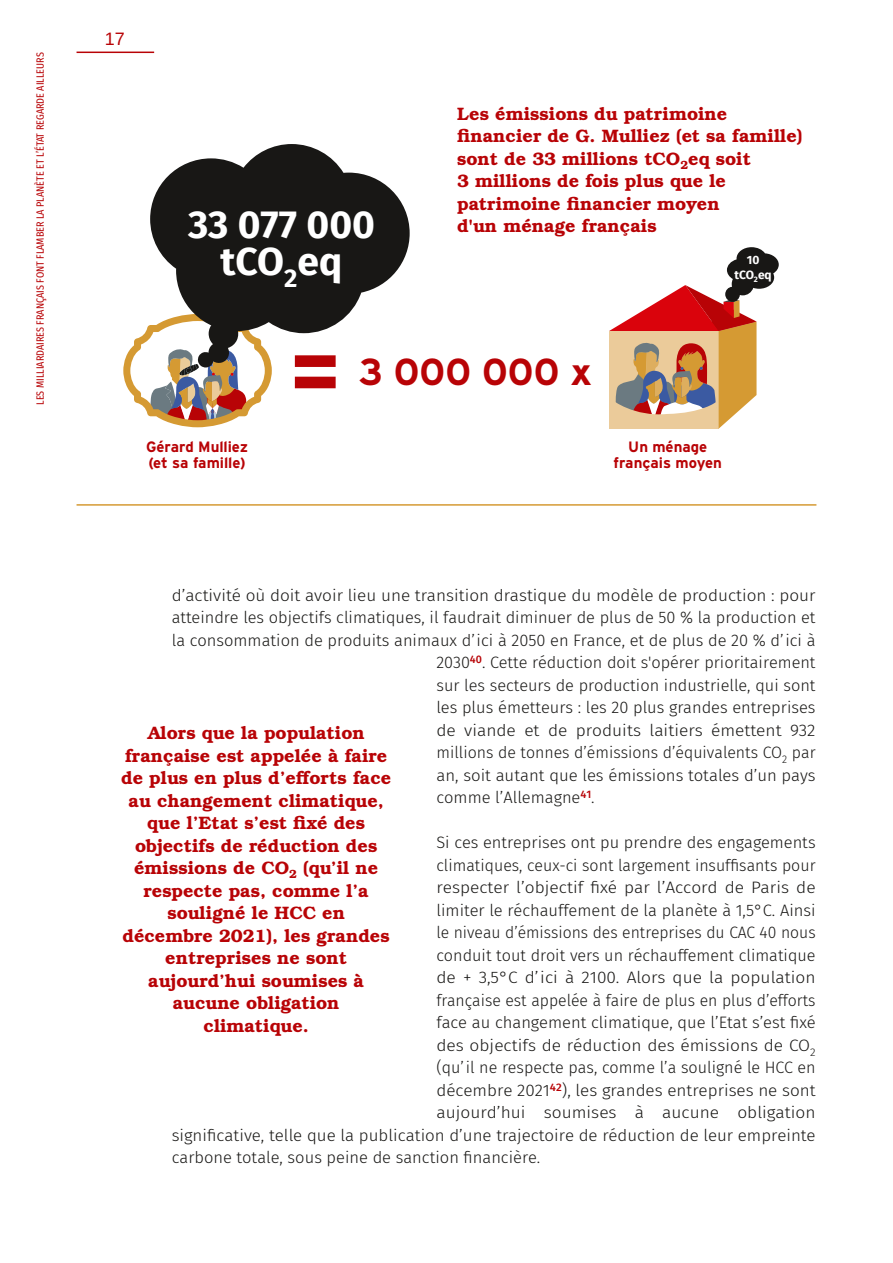
<style>
.page{position:relative;width:893px;height:1263px;background:#fff}
.page>*{position:absolute;margin:0;border:0;box-sizing:border-box;transform-origin:0 0}
.t1{font:700 90px "Interstate";color:#b80306}
.t2{font:700 39px "Fira Sans";color:#fff}
.t3{font:700 37.5px "Interstate";color:#b80306}
.t4{font:600 18px/22.5px "URW Bookman";color:#b80306;text-align:center}
.t5{font:18px "Liberation Sans";color:#b80306}
.t6{font:300 16.5px "Fira Sans";color:#181715}
.t7{font:300 16.5px "Fira Sans";color:#181715;scale:1.05 1}
.t8{font:300 16.5px "Fira Sans";color:#181715;scale:.96 1}
.t9{font:300 16.5px "Fira Sans";color:#181715;scale:1.04 1}
.t10{font:300 16.5px "Fira Sans";color:#181715;scale:.95 1}
.t11{font:700 15px/16.5px "Interstate";color:#b80306}
.t12{font:700 12px/15px "Fira Sans";letter-spacing:-.005em;color:#fff;text-align:center}
.t13{font:10.5px "Fira Sans Condensed";color:#b80306}
</style>
<div class="page">
<hr style="left:77px;top:52px;width:77px;height:1px;background:#b80306">
<svg style="left:609px;top:247px;width:170px;height:182px"></svg>
<svg style="left:152px;top:144px;width:258px;height:185px;fill:#181715"></svg>
<svg style="left:123px;top:204px;width:203px;height:223px"></svg>
<hr style="left:77px;top:504px;width:739px;height:2px;background:#d59a33">
<p class="t13" style="left:34px;top:405px;width:354px;rotate:-90deg">LES MILLIARDAIRES FRANÇAIS FONT FLAMBER LA PLANÈTE ET L’ÉTAT REGARDE AILLEURS</p>
<p class="t5" style="left:105px;top:28px;width:22px">17</p>
<p class="t4" style="left:457px;top:104px;width:347px;text-align:left">Les émissions du patrimoine financier de G. Mulliez (et sa famille) sont de 33 millions tCO<sub>2</sub>eq soit<br>3 millions de fois plus que le patrimoine financier moyen</p>
<h2 class="t2" style="left:188px;top:201px;width:188px">33 077 000</h2>
<p class="t4" style="left:457px;top:217px;width:201px">d'un ménage français</p>
<h2 class="t2" style="left:221px;top:239px;width:123px">tCO<sub>2</sub>eq</h2>
<p class="t12" style="left:734px;top:252px;width:39px">10 tCO<sub>2</sub>eq</p>
<h1 class="t1" style="left:288px;top:331px;width:57px">=</h1>
<h3 class="t3" style="left:359px;top:355px;width:235px">3 000 000 x</h3>
<p class="t11" style="left:146px;top:439px;width:104px">Gérard Mulliez (et sa famille)</p>
<p class="t11" style="left:614px;top:439px;width:110px;text-align:center">Un ménage français moyen</p>
<p class="t9" style="left:172px;top:585px;width:621px">d’activité où doit avoir lieu une transition drastique du modèle de production : pour</p>
<p class="t6" style="left:172px;top:608px;width:645px">atteindre les objectifs climatiques, il faudrait diminuer de plus de 50 % la production et</p>
<p class="t6" style="left:172px;top:630px;width:645px">la consommation de produits animaux d’ici à 2050 en France, et de plus de 20 % d’ici à</p>
<p class="t6" style="left:436px;top:653px;width:381px">2030<sup>40</sup>. Cette réduction doit s'opérer prioritairement</p>
<p class="t6" style="left:436px;top:675px;width:381px">sur les secteurs de production industrielle, qui sont</p>
<p class="t6" style="left:436px;top:698px;width:381px">les plus émetteurs : les 20 plus grandes entreprises</p>
<p class="t7" style="left:436px;top:720px;width:363px">de viande et de produits laitiers émettent 932</p>
<p class="t6" style="left:436px;top:743px;width:381px">millions de tonnes d’émissions d’équivalents CO<sub>2</sub> par</p>
<p class="t6" style="left:436px;top:765px;width:381px">an, soit autant que les émissions totales d’un pays</p>
<p class="t6" style="left:436px;top:788px;width:160px">comme l’Allemagne<sup>41</sup>.</p>
<p class="t6" style="left:436px;top:833px;width:381px">Si ces entreprises ont pu prendre des engagements</p>
<p class="t8" style="left:436px;top:855px;width:396px">climatiques, ceux-ci sont largement insuffisants pour</p>
<p class="t7" style="left:436px;top:878px;width:363px">respecter l’objectif fixé par l’Accord de Paris de</p>
<p class="t6" style="left:436px;top:900px;width:381px">limiter le réchauffement de la planète à 1,5°C. Ainsi</p>
<p class="t10" style="left:436px;top:923px;width:401px">le niveau d’émissions des entreprises du CAC 40 nous</p>
<p class="t6" style="left:436px;top:945px;width:381px">conduit tout droit vers un réchauffement climatique</p>
<p class="t7" style="left:436px;top:968px;width:363px">de + 3,5°C d’ici à 2100. Alors que la population</p>
<p class="t8" style="left:436px;top:990px;width:396px">française est appelée à faire de plus en plus d’efforts</p>
<p class="t6" style="left:436px;top:1013px;width:381px">face au changement climatique, que l’Etat s’est fixé</p>
<p class="t7" style="left:436px;top:1035px;width:363px">des objectifs de réduction des émissions de CO<sub>2</sub></p>
<p class="t6" style="left:436px;top:1058px;width:381px">(qu’il ne respecte pas, comme l’a souligné le HCC en</p>
<p class="t6" style="left:436px;top:1080px;width:381px">décembre 2021<sup>42</sup>), les grandes entreprises ne sont</p>
<p class="t7" style="left:436px;top:1103px;width:363px">aujourd’hui soumises à aucune obligation</p>
<p class="t6" style="left:172px;top:1125px;width:645px">significative, telle que la publication d’une trajectoire de réduction de leur empreinte</p>
<p class="t6" style="left:172px;top:1148px;width:370px">carbone totale, sous peine de sanction financière.</p>
<p class="t4" style="left:121px;top:724px;width:272px">Alors que la population française est appelée à faire de plus en plus d’efforts face au changement climatique, que l’Etat s’est fixé des objectifs de réduction des émissions de CO<sub>2</sub> (qu’il ne respecte pas, comme l’a souligné le HCC en décembre 2021), les grandes entreprises ne sont aujourd’hui soumises à aucune obligation climatique.</p>
</div>
